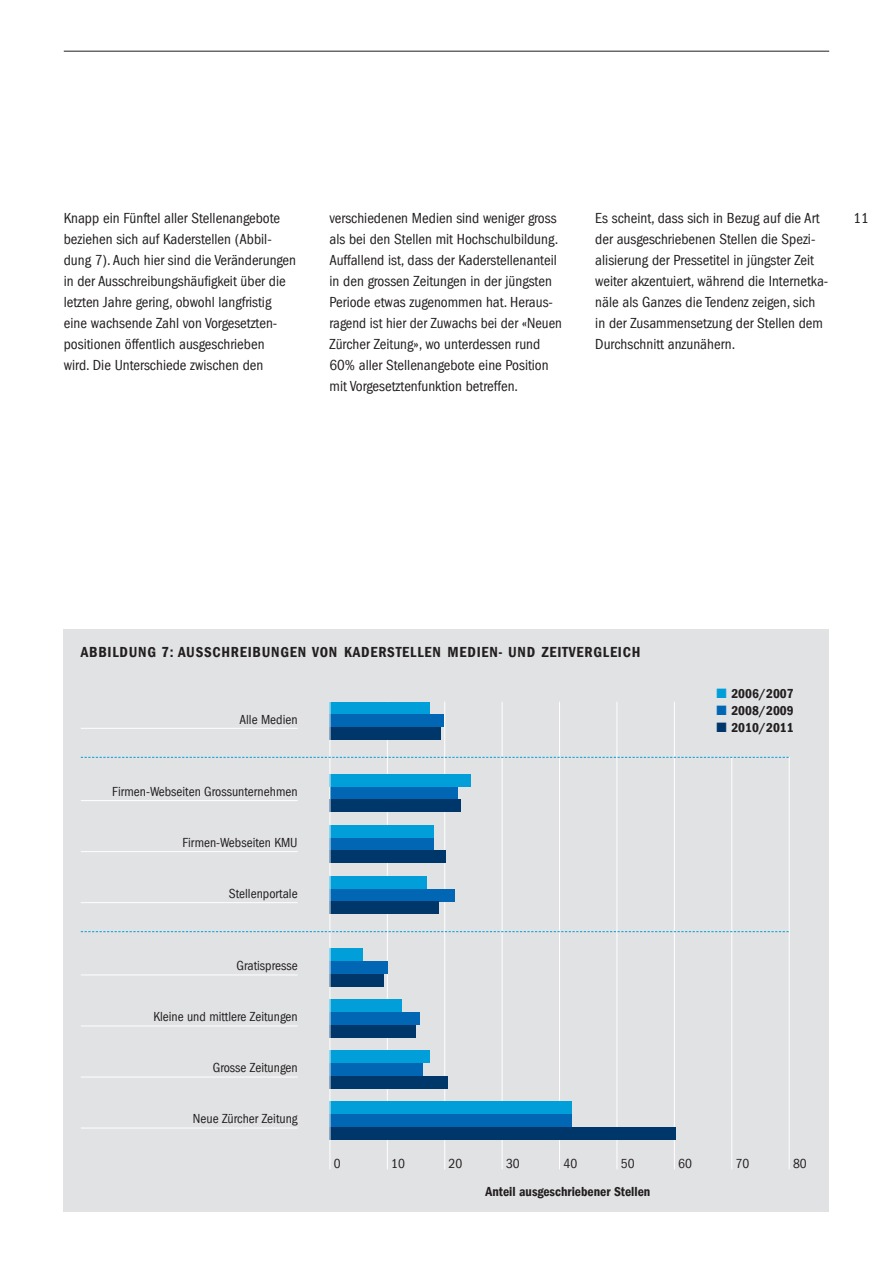
<style>
.page{position:relative;width:893px;height:1263px;background:#fff}
.page>*{position:absolute;margin:0;border:0;box-sizing:border-box;transform-origin:0 0}
.t1{font:condensed 15px/21px "Franklin Gothic LT Com";color:#231f20}
.t2{font:15px "Franklin Gothic LT Com Dm Cn";letter-spacing:.05em;color:#231f20}
.t3{font:condensed 13.5px "Franklin Gothic LT Com";color:#231f20}
.t4{font:13.5px "Franklin Gothic LT Com Dm Cn";color:#231f20}
.s1{color:#009fda}
.s2{color:#0166b3}
.s3{color:#00376b}
</style>
<div class="page">
<div style="left:64px;top:629px;width:765px;height:583px;background:#e1e2e4"></div>
<hr style="left:387px;top:702px;width:1px;height:467px;background:#fff">
<hr style="left:444px;top:702px;width:1px;height:467px;background:#fff">
<hr style="left:502px;top:702px;width:1px;height:467px;background:#fff">
<hr style="left:559px;top:702px;width:1px;height:467px;background:#fff">
<hr style="left:617px;top:702px;width:1px;height:467px;background:#fff">
<hr style="left:674px;top:702px;width:1px;height:467px;background:#fff">
<hr style="left:731px;top:757px;width:1px;height:412px;background:#fff">
<hr style="left:789px;top:757px;width:1px;height:412px;background:#fff">
<hr style="left:64px;top:51px;width:765px;height:1px;background:#231f20">
<div style="left:330px;top:702px;width:100px;height:12px;background:#009fda"></div>
<div style="left:330px;top:774px;width:141px;height:13px;background:#009fda"></div>
<div style="left:330px;top:825px;width:104px;height:13px;background:#009fda"></div>
<div style="left:330px;top:876px;width:97px;height:13px;background:#009fda"></div>
<div style="left:330px;top:948px;width:33px;height:13px;background:#009fda"></div>
<div style="left:330px;top:999px;width:72px;height:13px;background:#009fda"></div>
<div style="left:330px;top:1050px;width:100px;height:13px;background:#009fda"></div>
<div style="left:330px;top:1101px;width:242px;height:13px;background:#009fda"></div>
<div style="left:330px;top:714px;width:114px;height:13px;background:#0166b3"></div>
<div style="left:330px;top:787px;width:128px;height:12px;background:#0166b3"></div>
<div style="left:330px;top:838px;width:104px;height:12px;background:#0166b3"></div>
<div style="left:330px;top:889px;width:125px;height:12px;background:#0166b3"></div>
<div style="left:330px;top:961px;width:58px;height:13px;background:#0166b3"></div>
<div style="left:330px;top:1012px;width:90px;height:13px;background:#0166b3"></div>
<div style="left:330px;top:1063px;width:93px;height:13px;background:#0166b3"></div>
<div style="left:330px;top:1114px;width:242px;height:13px;background:#0166b3"></div>
<div style="left:330px;top:727px;width:111px;height:13px;background:#00376b"></div>
<div style="left:330px;top:799px;width:131px;height:13px;background:#00376b"></div>
<div style="left:330px;top:850px;width:116px;height:13px;background:#00376b"></div>
<div style="left:330px;top:901px;width:109px;height:13px;background:#00376b"></div>
<div style="left:330px;top:974px;width:54px;height:12px;background:#00376b"></div>
<div style="left:330px;top:1025px;width:86px;height:12px;background:#00376b"></div>
<div style="left:330px;top:1076px;width:118px;height:13px;background:#00376b"></div>
<div style="left:330px;top:1127px;width:346px;height:13px;background:#00376b"></div>
<hr style="left:81px;top:728px;width:217px;height:1px;background:#fff">
<hr style="left:81px;top:800px;width:217px;height:1px;background:#fff">
<hr style="left:81px;top:851px;width:217px;height:1px;background:#fff">
<hr style="left:81px;top:902px;width:217px;height:1px;background:#fff">
<hr style="left:81px;top:974px;width:217px;height:1px;background:#fff">
<hr style="left:81px;top:1025px;width:217px;height:1px;background:#fff">
<hr style="left:81px;top:1077px;width:217px;height:1px;background:#fff">
<hr style="left:81px;top:1128px;width:217px;height:1px;background:#fff">
<hr style="left:330px;top:702px;width:1px;height:467px;background:#fff">
<svg style="left:81px;top:757px;width:708px;height:1px"></svg>
<svg style="left:81px;top:931px;width:708px;height:1px"></svg>
<p class="t1" style="left:64px;top:208px;width:218px">Knapp ein Fünftel aller Stellenangebote</p>
<p class="t1" style="left:853px;top:208px;width:17px">11</p>
<p class="t1" style="left:64px;top:229px;width:234px">beziehen sich auf Kaderstellen (Abbil&shy;dung 7). Auch hier sind die Veränderungen in der Ausschreibungshäufigkeit über die letzten Jahre gering, obwohl langfristig eine wachsende Zahl von Vorgesetzten&shy;positionen öffentlich ausgeschrieben<br>wird. Die Unterschiede zwischen den</p>
<p class="t1" style="left:330px;top:208px;width:234px">verschiedenen Medien sind weniger gross als bei den Stellen mit Hochschulbildung.<br>Auffallend ist, dass der Kaderstellenanteil in den grossen Zeitungen in der jüngsten Periode etwas zugenommen hat. Heraus&shy;ragend ist hier der Zuwachs bei der «Neuen Zürcher Zeitung», wo unterdessen rund 60% aller Stellenangebote eine Position mit Vorgesetztenfunktion betreffen.</p>
<p class="t1" style="left:595px;top:208px;width:234px">Es scheint, dass sich in Bezug auf die Art der ausgeschriebenen Stellen die Spezi&shy;alisierung der Pressetitel in jüngster Zeit weiter akzentuiert, während die Internetka&shy;näle als Ganzes die Tendenz zeigen, sich in der Zusammensetzung der Stellen dem Durchschnitt anzunähern.</p>
<p class="t2" style="left:81px;top:643px;width:9px">ABBI</p>
<p class="t2" style="left:112px;top:643px;width:69px">LDUNG 7: AUSS</p>
<p class="t2" style="left:213px;top:643px;width:36px">CHREIBU</p>
<p class="t2" style="left:271px;top:643px;width:279px">NGEN VON KADERSTELLEN MEDIEN- UND ZEITVE</p>
<p class="t2" style="left:584px;top:643px;width:55px">RGLEICH</p>
<p class="t3" style="left:240px;top:712px;width:60px">Alle Medien</p>
<p class="t3" style="left:112px;top:784px;width:187px">Firmen-Webseiten Grossunternehmen</p>
<p class="t3" style="left:182px;top:835px;width:117px">Firmen-Webseiten KMU</p>
<p class="t3" style="left:229px;top:886px;width:70px">Stellenportale</p>
<p class="t3" style="left:236px;top:958px;width:63px">Gratispresse</p>
<p class="t3" style="left:153px;top:1009px;width:146px">Kleine und mittlere Zeitungen</p>
<p class="t3" style="left:213px;top:1060px;width:86px">Grosse Zeitungen</p>
<p class="t3" style="left:193px;top:1111px;width:106px">Neue Zürcher Zeitung</p>
<p class="t4" style="left:716px;top:686px;width:79px"><span class="s1">■</span> 2006/2007</p>
<p class="t4" style="left:716px;top:703px;width:79px"><span class="s2">■</span> 2008/2009</p>
<p class="t4" style="left:716px;top:720px;width:79px"><span class="s3">■</span> 2010/2011</p>
<p class="t3" style="left:334px;top:1156px;width:8px">0</p>
<p class="t3" style="left:391px;top:1156px;width:15px">10</p>
<p class="t3" style="left:449px;top:1156px;width:15px">20</p>
<p class="t3" style="left:506px;top:1156px;width:15px">30</p>
<p class="t3" style="left:563px;top:1156px;width:15px">40</p>
<p class="t3" style="left:621px;top:1156px;width:15px">50</p>
<p class="t3" style="left:678px;top:1156px;width:15px">60</p>
<p class="t3" style="left:736px;top:1156px;width:15px">70</p>
<p class="t3" style="left:793px;top:1156px;width:15px">80</p>
<p class="t4" style="left:486px;top:1183px;width:166px">ANTEIL AUSGESCHRIEBENER STELLEN</p>
</div>
